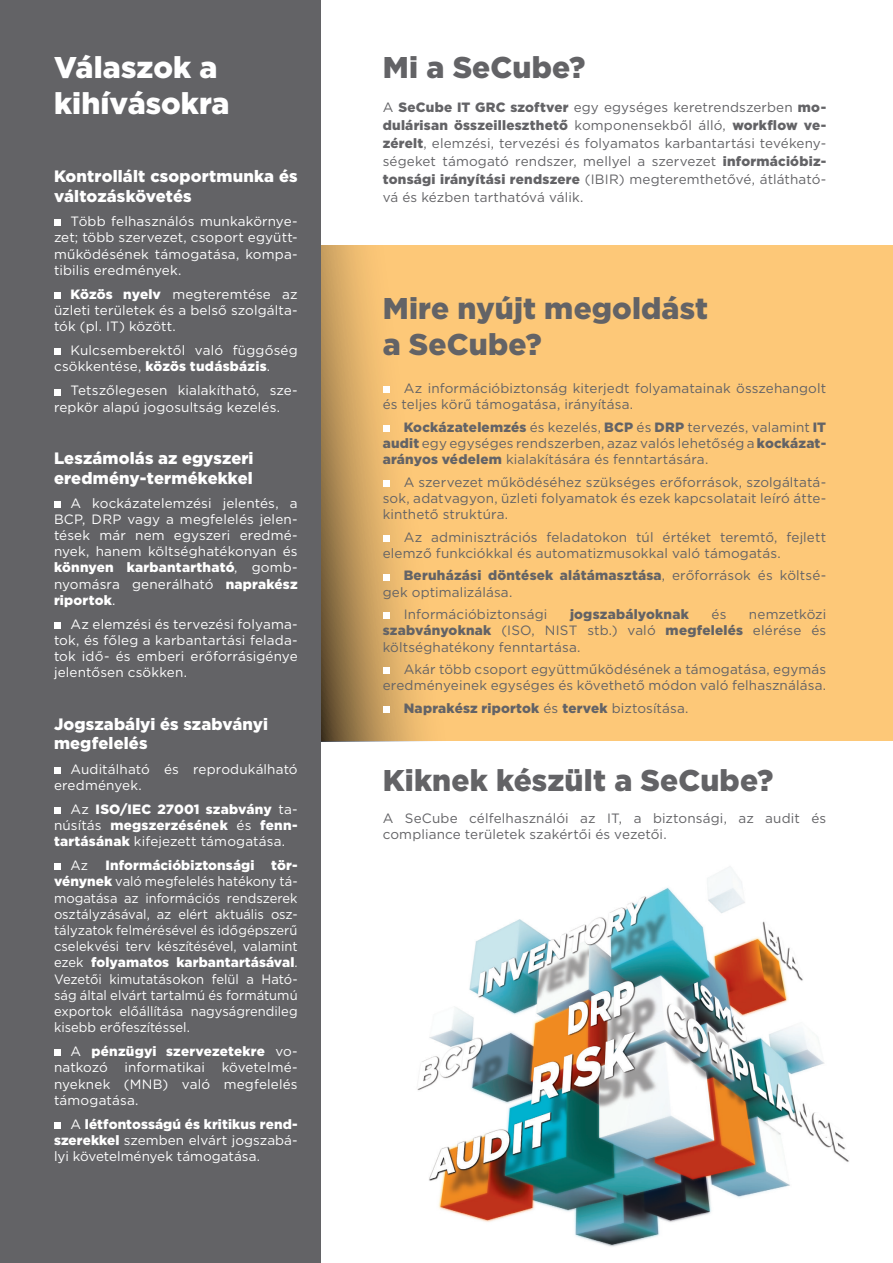
<style>
.page{position:relative;width:893px;height:1263px;background:#fff}
.page>*{position:absolute;margin:0;border:0;box-sizing:border-box;transform-origin:0 0}
.t1{font:900 30px/36px "Gotham";letter-spacing:.005em;color:#636366}
.t2{font:900 30px/36px "Gotham";letter-spacing:.005em;color:#fff}
.t3{font:900 16.5px/19.8px "Gotham";letter-spacing:.01em;color:#fff}
.t4{font:13.5px/16.2px "Gotham";letter-spacing:.01em;color:#636366}
.t5{font:13.5px/16.2px "Gotham";letter-spacing:.01em;color:#fff;text-align:justify}
.t6{font:13.5px/16.2px "Gotham";letter-spacing:.01em;color:#fff;text-align:justify;scale:.96 1}
.t7{font:900 13.5px/16.2px "Gotham";letter-spacing:.015em;color:#fff;text-align:justify}
.t8{font:900 13.5px "Gotham";letter-spacing:.02em;color:#636366}
.s1{font-weight:900}
.s2{font-weight:400}
</style>
<div class="page">
<img style="left:417px;top:866px;width:432px;height:381px">
<div style="left:320px;top:246px;width:573px;height:495px;background:#fdc878"></div>
<svg style="left:320px;top:246px;width:104px;height:495px"></svg>
<div style="left:0;top:0;width:320px;height:1263px;background:#636366"></div>
<div style="left:383px;top:386px;width:6px;height:7px;background:#fff"></div>
<div style="left:383px;top:425px;width:6px;height:7px;background:#fff"></div>
<div style="left:383px;top:480px;width:6px;height:7px;background:#fff"></div>
<div style="left:383px;top:535px;width:6px;height:7px;background:#fff"></div>
<svg style="left:383px;top:574px;width:6px;height:6px"></svg>
<div style="left:383px;top:612px;width:6px;height:7px;background:#fff"></div>
<div style="left:383px;top:667px;width:6px;height:7px;background:#fff"></div>
<div style="left:383px;top:706px;width:6px;height:7px;background:#fff"></div>
<div style="left:54px;top:219px;width:7px;height:7px;background:#fff"></div>
<div style="left:54px;top:292px;width:7px;height:7px;background:#fff"></div>
<div style="left:54px;top:348px;width:7px;height:7px;background:#fff"></div>
<div style="left:54px;top:389px;width:7px;height:6px;background:#fff"></div>
<div style="left:54px;top:501px;width:7px;height:7px;background:#fff"></div>
<div style="left:54px;top:622px;width:7px;height:7px;background:#fff"></div>
<div style="left:54px;top:767px;width:7px;height:6px;background:#fff"></div>
<div style="left:54px;top:807px;width:7px;height:7px;background:#fff"></div>
<div style="left:54px;top:863px;width:7px;height:7px;background:#fff"></div>
<div style="left:54px;top:1049px;width:7px;height:7px;background:#fff"></div>
<div style="left:54px;top:1122px;width:7px;height:7px;background:#fff"></div>
<h1 class="t2" style="left:54px;top:49px;width:177px">Válaszok a kihívásokra</h1>
<p class="t3" style="left:54px;top:166px;width:245px">Kontrollált csoportmunka és változáskövetés</p>
<p class="t5" style="left:54px;top:213px;width:245px;text-indent:16px">Több felhasználós munkakörnye&shy;zet; több szervezet, csoport együtt&shy;működésének támogatása, kompa&shy;tibilis eredmények.</p>
<p class="t5" style="left:54px;top:286px;width:245px;text-indent:16px"><span class="s1">Közös nyelv</span> megteremtése az üzleti területek és a belső szolgálta&shy;tók (pl. IT) között.</p>
<p class="t5" style="left:54px;top:342px;width:245px;text-indent:16px">Kulcsemberektől való függőség csökkentése, <span class="s1">közös tudásbázis</span>.</p>
<p class="t5" style="left:54px;top:382px;width:245px;text-indent:16px">Tetszőlegesen kialakítható, sze&shy;repkör alapú jogosultság kezelés.</p>
<p class="t3" style="left:54px;top:448px;width:201px">Leszámolás az egyszeri eredmény-termékekkel</p>
<p class="t5" style="left:54px;top:494px;width:245px;text-indent:16px">A kockázatelemzési jelentés, a BCP, DRP vagy a megfelelés jelen&shy;tések már nem egyszeri eredmé&shy;nyek, hanem költséghatékonyan és <span class="s1">könnyen karbantartható</span>, gomb&shy;nyomásra generálható <span class="s1">naprakész riportok</span>.</p>
<p class="t5" style="left:54px;top:616px;width:245px;text-indent:16px">Az elemzési és tervezési folyama&shy;tok, és főleg a karbantartási felada&shy;tok idő- és emberi erőforrásigénye jelentősen csökken.</p>
<p class="t3" style="left:54px;top:714px;width:216px">Jogszabályi és szabványi megfelelés</p>
<p class="t5" style="left:54px;top:760px;width:245px;text-indent:16px">Auditálható és reprodukálható eredmények.</p>
<p class="t7" style="left:54px;top:801px;width:245px;text-indent:16px"><span class="s2">Az</span> ISO/IEC 27001 szabvány <span class="s2">ta&shy;núsítás</span> megszerzésének <span class="s2">és</span> fenn&shy;tartásának <span class="s2">kifejezett támogatása.</span></p>
<p class="t6" style="left:70px;top:857px;width:20px">Az</p>
<p class="t6" style="left:54px;top:857px;width:255px;text-indent:52px"><span class="s1">Információbiztonsági tör&shy;vénynek</span> való megfelelés hatékony tá&shy;mogatása az információs rendszerek osztályzásával, az elért aktuális osz&shy;tályzatok felmérésével és időgépszerű cselekvési terv készítésével, valamint ezek <span class="s1">folyamatos karbantartásával</span>.<br>Vezetői kimutatásokon felül a Ható&shy;ság által elvárt tartalmú és formátumú exportok előállítása nagyságrendileg kisebb erőfeszítéssel.</p>
<p class="t5" style="left:54px;top:1043px;width:245px;text-indent:16px">A <span class="s1">pénzügyi szervezetekre</span> vo&shy;natkozó informatikai követelmé&shy;nyeknek (MNB) való megfelelés támogatása.</p>
<p class="t5" style="left:54px;top:1115px;width:245px;text-indent:16px">A <span class="s1">létfontosságú és kritikus rend&shy;szerekkel</span> szemben elvárt jogszabá&shy;lyi követelmények támogatása.</p>
<h1 class="t1" style="left:383px;top:49px;width:204px">Mi a SeCube?</h1>
<p class="t4" style="left:383px;top:98px;width:445px;line-height:18px;text-align:justify">A <span class="s1">SeCube IT GRC szoftver</span> egy egységes keretrendszerben <span class="s1">mo&shy;dulárisan összeilleszthető</span> komponensekből álló, <span class="s1">workflow ve&shy;zérelt</span>, elemzési, tervezési és folyamatos karbantartási tevékeny&shy;ségeket támogató rendszer, mellyel a szervezet <span class="s1">információbiz&shy;tonsági irányítási rendszere</span> (IBIR) megteremthetővé, átlátható&shy;vá és kézben tarthatóvá válik.</p>
<h1 class="t1" style="left:383px;top:290px;width:327px">Mire nyújt megoldást a SeCube?</h1>
<p class="t4" style="left:383px;top:380px;width:445px;text-indent:21px">Az információbiztonság kiterjedt folyamatainak összehangolt és teljes körű támogatása, irányítása.</p>
<p class="t4" style="left:383px;top:419px;width:445px;text-align:justify;text-indent:21px"><span class="s1">Kockázatelemzés</span> és kezelés, <span class="s1">BCP</span> és <span class="s1">DRP</span> tervezés, valamint <span class="s1">IT audit</span> egy egységes rendszerben, azaz valós lehetőség a <span class="s1">kockázat&shy;arányos védelem</span> kialakítására és fenntartására.</p>
<p class="t4" style="left:383px;top:474px;width:445px;text-align:justify;text-indent:21px">A szervezet működéséhez szükséges erőforrások, szolgáltatá&shy;sok, adatvagyon, üzleti folyamatok és ezek kapcsolatait leíró átte&shy;kinthető struktúra.</p>
<p class="t4" style="left:383px;top:529px;width:445px;text-indent:21px">Az adminisztrációs feladatokon túl értéket teremtő, fejlett elemző funkciókkal és automatizmusokkal való támogatás.</p>
<p class="t4" style="left:383px;top:567px;width:445px;text-indent:21px"><span class="s1">Beruházási döntések alátámasztása</span>, erőforrások és költsé&shy;gek optimalizálása.</p>
<p class="t4" style="left:404px;top:606px;width:145px">Információbiztonsági</p>
<p class="t8" style="left:570px;top:605px;width:120px">jogszabályoknak</p>
<p class="t4" style="left:711px;top:606px;width:16px">és</p>
<p class="t4" style="left:383px;top:606px;width:445px;text-align:justify;text-indent:366px">nemzetközi <span class="s1">szabványoknak</span> (ISO, NIST stb.) való <span class="s1">megfelelés</span> elérése és költséghatékony fenntartása.</p>
<p class="t4" style="left:383px;top:661px;width:445px;text-align:right">Akár több csoport együttműködésének a támogatása, egymás eredményeinek egységes és követhető módon való felhasználása.</p>
<p class="t8" style="left:404px;top:699px;width:286px">Naprakész riportok <span class="s2">és</span> tervek <span class="s2">biztosítása.</span></p>
<h1 class="t1" style="left:383px;top:761px;width:392px">Kiknek készült a SeCube?</h1>
<p class="t4" style="left:383px;top:810px;width:445px">A SeCube célfelhasználói az IT, a biztonsági, az audit és compliance területek szakértői és vezetői.</p>
</div>
